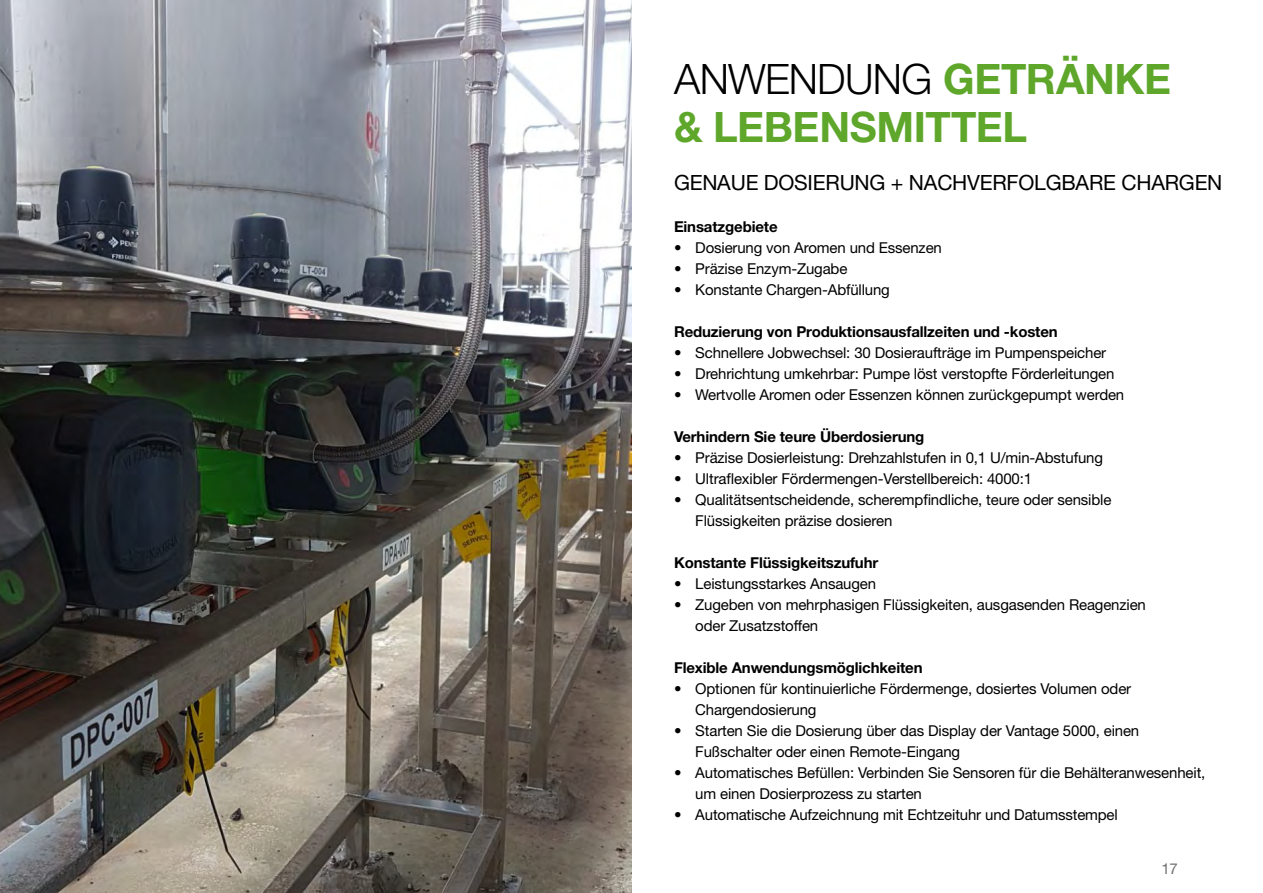
<style>
.page{position:relative;width:1263px;height:893px;background:#fff}
.page>*{position:absolute;margin:0;border:0;box-sizing:border-box;transform-origin:0 0}
.t1{font:700 42px/48px "Helvetica Neue LT Std";letter-spacing:-.01em;color:#5ea72b}
.t2{font:21px "Helvetica Neue LT Std";letter-spacing:-.01em;color:#000}
.t3{font:15px/21px "Helvetica Neue LT Std";letter-spacing:-.01em;color:#000}
.t4{font:700 15px "Helvetica Neue LT Std";letter-spacing:-.01em;color:#000}
.t5{font:15px "Helvetica Neue LT Std";color:#706f6f}
.s1{font-weight:300;color:#000}
</style>
<div class="page">
<img style="left:0;top:0;width:631px;height:893px">
<h1 class="t1" style="left:674px;top:54px;width:499px"><span class="s1">ANWENDUNG</span> GETRÄNKE &amp; LEBENSMITTEL</h1>
<h2 class="t2" style="left:674px;top:170px;width:550px">GENAUE DOSIERUNG + NACHVERFOLGBARE CHARGEN</h2>
<p class="t4" style="left:674px;top:217px;width:105px">Einsatzgebiete</p>
<p class="t3" style="left:674px;top:237px;width:269px">• Dosierung von Aromen und Essenzen</p>
<p class="t3" style="left:674px;top:258px;width:175px">• Präzise Enzym-Zugabe</p>
<p class="t3" style="left:674px;top:279px;width:217px">• Konstante Chargen-Abfüllung</p>
<p class="t4" style="left:674px;top:322px;width:385px">Reduzierung von Produktionsausfallzeiten und -kosten</p>
<p class="t3" style="left:674px;top:342px;width:434px">• Schnellere Jobwechsel: 30 Dosieraufträge im Pumpenspeicher</p>
<p class="t3" style="left:674px;top:363px;width:442px">• Drehrichtung umkehrbar: Pumpe löst verstopfte Förderleitungen</p>
<p class="t3" style="left:674px;top:384px;width:452px">• Wertvolle Aromen oder Essenzen können zurückgepumpt werden</p>
<p class="t4" style="left:674px;top:427px;width:252px">Verhindern Sie teure Überdosierung</p>
<p class="t3" style="left:674px;top:447px;width:430px">• Präzise Dosierleistung: Drehzahlstufen in 0,1 U/min-Abstufung</p>
<p class="t3" style="left:674px;top:468px;width:360px">• Ultraflexibler Fördermengen-Verstellbereich: 4000:1</p>
<p class="t3" style="left:695px;top:489px;width:418px;text-indent:-21px">• Qualitätsentscheidende, scherempfindliche, teure oder sensible<br>Flüssigkeiten präzise dosieren</p>
<p class="t4" style="left:674px;top:553px;width:206px">Konstante Flüssigkeitszufuhr</p>
<p class="t3" style="left:674px;top:573px;width:204px">• Leistungsstarkes Ansaugen</p>
<p class="t3" style="left:695px;top:594px;width:452px;text-indent:-21px">• Zugeben von mehrphasigen Flüssigkeiten, ausgasenden Reagenzien oder Zusatzstoffen</p>
<p class="t4" style="left:674px;top:658px;width:250px">Flexible Anwendungsmöglichkeiten</p>
<p class="t3" style="left:695px;top:678px;width:437px;text-indent:-21px">• Optionen für kontinuierliche Fördermenge, dosiertes Volumen oder<br>Chargendosierung</p>
<p class="t3" style="left:695px;top:720px;width:445px;text-indent:-21px">• Starten Sie die Dosierung über das Display der Vantage 5000, einen<br>Fußschalter oder einen Remote-Eingang</p>
<p class="t3" style="left:695px;top:762px;width:512px;text-indent:-21px">• Automatisches Befüllen: Verbinden Sie Sensoren für die Behälteranwesenheit, um einen Dosierprozess zu starten</p>
<p class="t3" style="left:674px;top:804px;width:445px">• Automatische Aufzeichnung mit Echtzeituhr und Datumsstempel</p>
<p class="t5" style="left:1161px;top:860px;width:18px">17</p>
</div>
